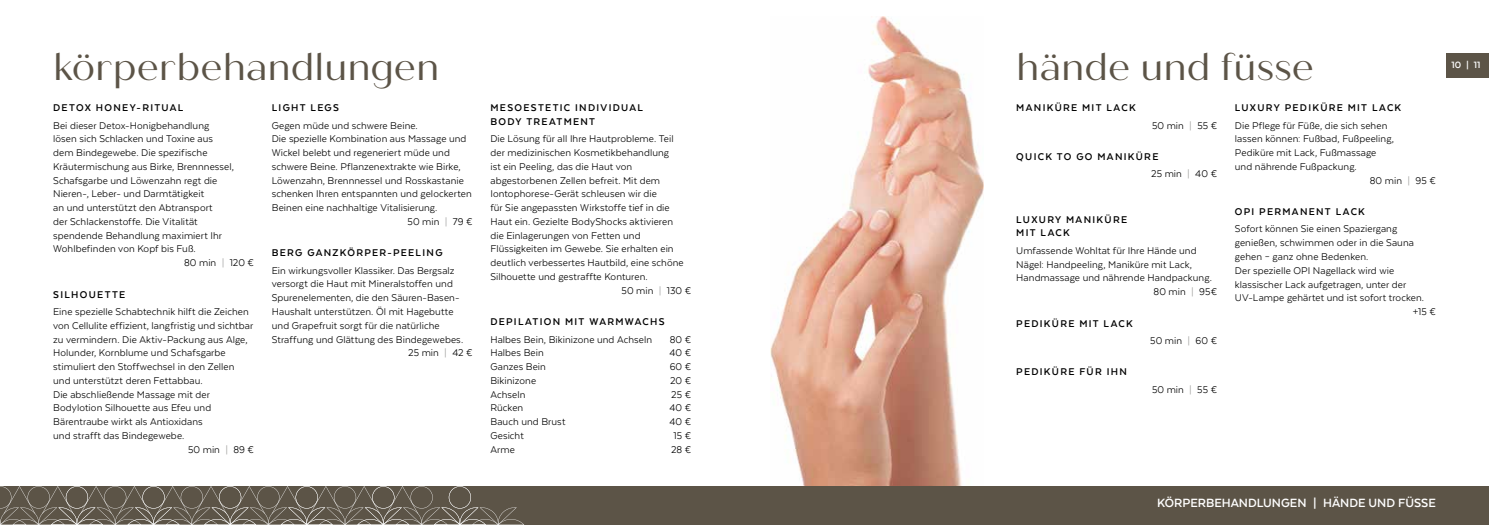
<style>
.page{position:relative;width:1489px;height:525px;background:#fff}
.page>*{position:absolute;margin:0;border:0;box-sizing:border-box;transform-origin:0 0}
.t1{font:37.5px "Quiche Sans";color:#5c5447}
.t2{font:700 13.75px "Texta";color:#fff}
.t3{font:11.25px "Texta";letter-spacing:.005em;color:#000}
.t4{font:700 11.25px/13.8px "Texta";letter-spacing:.115em;color:#000}
.t5{font:700 10.5px "Texta";color:#fff}
.s1{color:#9d9d9c}
.s2{font-weight:400}
.s3{font-weight:400;color:#9d9d9c}
</style>
<div class="page">
<div style="left:0;top:485px;width:1488px;height:39px;background:#5c5447"></div>
<svg style="left:0;top:485px;width:524px;height:39px"></svg>
<img style="left:770px;top:17px;width:213px;height:468px">
<div style="left:1446px;top:53px;width:42px;height:25px;background:#5c5447"></div>
<h1 class="t1" style="left:53px;top:45px;width:387px">körperbehandlungen</h1>
<p class="t4" style="left:53px;top:101px;width:132px">DETOX HONEY-RITUAL</p>
<p class="t3" style="left:53px;top:119px;width:158px">Bei dieser Detox-Honigbehandlung</p>
<p class="t3" style="left:53px;top:133px;width:161px">lösen sich Schlacken und Toxine aus</p>
<p class="t3" style="left:53px;top:147px;width:156px">dem Bindegewebe. Die spezifische</p>
<p class="t3" style="left:53px;top:161px;width:182px">Kräutermischung aus Birke, Brennnessel,</p>
<p class="t3" style="left:53px;top:174px;width:166px">Schafsgarbe und Löwenzahn regt die</p>
<p class="t3" style="left:53px;top:188px;width:152px">Nieren-, Leber- und Darmtätigkeit</p>
<p class="t3" style="left:53px;top:202px;width:161px">an und unterstützt den Abtransport</p>
<p class="t3" style="left:53px;top:216px;width:146px">der Schlackenstoffe. Die Vitalität</p>
<p class="t3" style="left:53px;top:229px;width:170px">spendende Behandlung maximiert Ihr</p>
<p class="t3" style="left:53px;top:243px;width:144px">Wohlbefinden von Kopf bis Fuß.</p>
<p class="t3" style="left:184px;top:257px;width:72px">80 min <span class="s1">|</span> 120 €</p>
<p class="t4" style="left:53px;top:287px;width:74px">SILHOUETTE</p>
<p class="t3" style="left:53px;top:306px;width:197px">Eine spezielle Schabtechnik hilft die Zeichen</p>
<p class="t3" style="left:53px;top:319px;width:201px">von Cellulite effizient, langfristig und sichtbar</p>
<p class="t3" style="left:53px;top:333px;width:196px">zu vermindern. Die Aktiv-Packung aus Alge,</p>
<p class="t3" style="left:53px;top:347px;width:174px">Holunder, Kornblume und Schafsgarbe</p>
<p class="t3" style="left:53px;top:361px;width:183px">stimuliert den Stoffwechsel in den Zellen</p>
<p class="t3" style="left:53px;top:374px;width:151px">und unterstützt deren Fettabbau.</p>
<p class="t3" style="left:53px;top:388px;width:158px">Die abschließende Massage mit der</p>
<p class="t3" style="left:53px;top:402px;width:160px">Bodylotion Silhouette aus Efeu und</p>
<p class="t3" style="left:53px;top:416px;width:151px">Bärentraube wirkt als Antioxidans</p>
<p class="t3" style="left:53px;top:429px;width:133px">und strafft das Bindegewebe.</p>
<p class="t3" style="left:188px;top:443px;width:67px">50 min <span class="s1">|</span> 89 €</p>
<p class="t4" style="left:272px;top:101px;width:69px">LIGHT LEGS</p>
<p class="t3" style="left:272px;top:119px;width:147px">Gegen müde und schwere Beine.</p>
<p class="t3" style="left:272px;top:133px;width:196px">Die spezielle Kombination aus Massage und</p>
<p class="t3" style="left:272px;top:147px;width:180px">Wickel belebt und regeneriert müde und</p>
<p class="t3" style="left:272px;top:161px;width:190px">schwere Beine. Pflanzenextrakte wie Birke,</p>
<p class="t3" style="left:272px;top:174px;width:193px">Löwenzahn, Brennnessel und Rosskastanie</p>
<p class="t3" style="left:272px;top:188px;width:201px">schenken Ihren entspannten und gelockerten</p>
<p class="t3" style="left:272px;top:202px;width:167px">Beinen eine nachhaltige Vitalisierung.</p>
<p class="t3" style="left:407px;top:216px;width:67px">50 min <span class="s1">|</span> 79 €</p>
<p class="t4" style="left:272px;top:246px;width:172px">BERG GANZKÖRPER-PEELING</p>
<p class="t3" style="left:272px;top:264px;width:184px">Ein wirkungsvoller Klassiker. Das Bergsalz</p>
<p class="t3" style="left:272px;top:278px;width:183px">versorgt die Haut mit Mineralstoffen und</p>
<p class="t3" style="left:272px;top:292px;width:189px">Spurenelementen, die den Säuren-Basen-</p>
<p class="t3" style="left:272px;top:306px;width:183px">Haushalt unterstützen. Öl mit Hagebutte</p>
<p class="t3" style="left:272px;top:319px;width:169px">und Grapefruit sorgt für die natürliche</p>
<p class="t3" style="left:272px;top:333px;width:193px">Straffung und Glättung des Bindegewebes.</p>
<p class="t3" style="left:408px;top:347px;width:66px">25 min <span class="s1">|</span> 42 €</p>
<p class="t4" style="left:490px;top:101px;width:154px">MESOESTETIC INDIVIDUAL<br>BODY TREATMENT</p>
<p class="t3" style="left:490px;top:133px;width:185px">Die Lösung für all Ihre Hautprobleme. Teil</p>
<p class="t3" style="left:490px;top:147px;width:180px">der medizinischen Kosmetikbehandlung</p>
<p class="t3" style="left:490px;top:161px;width:143px">ist ein Peeling, das die Haut von</p>
<p class="t3" style="left:490px;top:174px;width:171px">abgestorbenen Zellen befreit. Mit dem</p>
<p class="t3" style="left:490px;top:188px;width:168px">Iontophorese-Gerät schleusen wir die</p>
<p class="t3" style="left:490px;top:202px;width:181px">für Sie angepassten Wirkstoffe tief in die</p>
<p class="t3" style="left:490px;top:215px;width:184px">Haut ein. Gezielte BodyShocks aktivieren</p>
<p class="t3" style="left:490px;top:229px;width:152px">die Einlagerungen von Fetten und</p>
<p class="t3" style="left:490px;top:243px;width:185px">Flüssigkeiten im Gewebe. Sie erhalten ein</p>
<p class="t3" style="left:490px;top:257px;width:195px">deutlich verbessertes Hautbild, eine schöne</p>
<p class="t3" style="left:490px;top:270px;width:159px">Silhouette und gestraffte Konturen.</p>
<p class="t3" style="left:621px;top:284px;width:71px">50 min <span class="s1">|</span> 130 €</p>
<p class="t4" style="left:490px;top:314px;width:176px">DEPILATION MIT WARMWACHS</p>
<p class="t3" style="left:490px;top:333px;width:163px">Halbes Bein, Bikinizone und Achseln</p>
<p class="t3" style="left:669px;top:333px;width:23px">80 €</p>
<p class="t3" style="left:490px;top:347px;width:55px">Halbes Bein</p>
<p class="t3" style="left:669px;top:347px;width:23px">40 €</p>
<p class="t3" style="left:490px;top:360px;width:57px">Ganzes Bein</p>
<p class="t3" style="left:669px;top:360px;width:23px">60 €</p>
<p class="t3" style="left:490px;top:374px;width:47px">Bikinizone</p>
<p class="t3" style="left:670px;top:374px;width:23px">20 €</p>
<p class="t3" style="left:490px;top:388px;width:36px">Achseln</p>
<p class="t3" style="left:671px;top:388px;width:22px">25 €</p>
<p class="t3" style="left:490px;top:402px;width:34px">Rücken</p>
<p class="t3" style="left:669px;top:402px;width:23px">40 €</p>
<p class="t3" style="left:490px;top:415px;width:77px">Bauch und Brust</p>
<p class="t3" style="left:669px;top:415px;width:23px">40 €</p>
<p class="t3" style="left:490px;top:429px;width:35px">Gesicht</p>
<p class="t3" style="left:673px;top:429px;width:19px">15 €</p>
<p class="t3" style="left:490px;top:443px;width:26px">Arme</p>
<p class="t3" style="left:671px;top:443px;width:22px">28 €</p>
<h1 class="t1" style="left:1016px;top:45px;width:299px">hände und füsse</h1>
<p class="t4" style="left:1016px;top:101px;width:121px">MANIKÜRE MIT LACK</p>
<p class="t3" style="left:1151px;top:119px;width:67px">50 min <span class="s1">|</span> 55 €</p>
<p class="t4" style="left:1150px;top:148px;width:68px;line-height:17.2px;text-indent:-135px">QUICK TO GO MANIKÜRE<br><span class="s2">25 min</span> <span class="s3">|</span> <span class="s2">40 €</span></p>
<p class="t4" style="left:1016px;top:212px;width:112px">LUXURY MANIKÜRE<br>MIT LACK</p>
<p class="t3" style="left:1016px;top:244px;width:182px">Umfassende Wohltat für Ihre Hände und</p>
<p class="t3" style="left:1016px;top:258px;width:177px">Nägel: Handpeeling, Maniküre mit Lack,</p>
<p class="t3" style="left:1016px;top:272px;width:197px">Handmassage und nährende Handpackung.</p>
<p class="t3" style="left:1153px;top:286px;width:65px">80 min <span class="s1">|</span> 95€</p>
<p class="t4" style="left:1016px;top:316px;width:118px">PEDIKÜRE MIT LACK</p>
<p class="t3" style="left:1150px;top:334px;width:68px">50 min <span class="s1">|</span> 60 €</p>
<p class="t4" style="left:1016px;top:365px;width:112px">PEDIKÜRE FÜR IHN</p>
<p class="t3" style="left:1151px;top:383px;width:67px">50 min <span class="s1">|</span> 55 €</p>
<p class="t4" style="left:1234px;top:101px;width:168px">LUXURY PEDIKÜRE MIT LACK</p>
<p class="t3" style="left:1234px;top:119px;width:154px">Die Pflege für Füße, die sich sehen</p>
<p class="t3" style="left:1234px;top:133px;width:161px">lassen können: Fußbad, Fußpeeling,</p>
<p class="t3" style="left:1234px;top:147px;width:143px">Pediküre mit Lack, Fußmassage</p>
<p class="t3" style="left:1234px;top:161px;width:123px">und nährende Fußpackung.</p>
<p class="t3" style="left:1369px;top:174px;width:68px">80 min <span class="s1">|</span> 95 €</p>
<p class="t4" style="left:1234px;top:205px;width:131px">OPI PERMANENT LACK</p>
<p class="t3" style="left:1234px;top:223px;width:164px">Sofort können Sie einen Spaziergang</p>
<p class="t3" style="left:1234px;top:237px;width:181px">genießen, schwimmen oder in die Sauna</p>
<p class="t3" style="left:1234px;top:251px;width:135px">gehen – ganz ohne Bedenken.</p>
<p class="t3" style="left:1234px;top:264px;width:161px">Der spezielle OPI Nagellack wird wie</p>
<p class="t3" style="left:1234px;top:278px;width:173px">klassischer Lack aufgetragen, unter der</p>
<p class="t3" style="left:1234px;top:292px;width:191px">UV-Lampe gehärtet und ist sofort trocken.</p>
<p class="t3" style="left:1412px;top:306px;width:24px">+15 €</p>
<p class="t5" style="left:1451px;top:60px;width:30px">10 | 11</p>
<p class="t2" style="left:1157px;top:495px;width:280px">KÖRPERBEHANDLUNGEN | HÄNDE UND FÜSSE</p>
</div>
